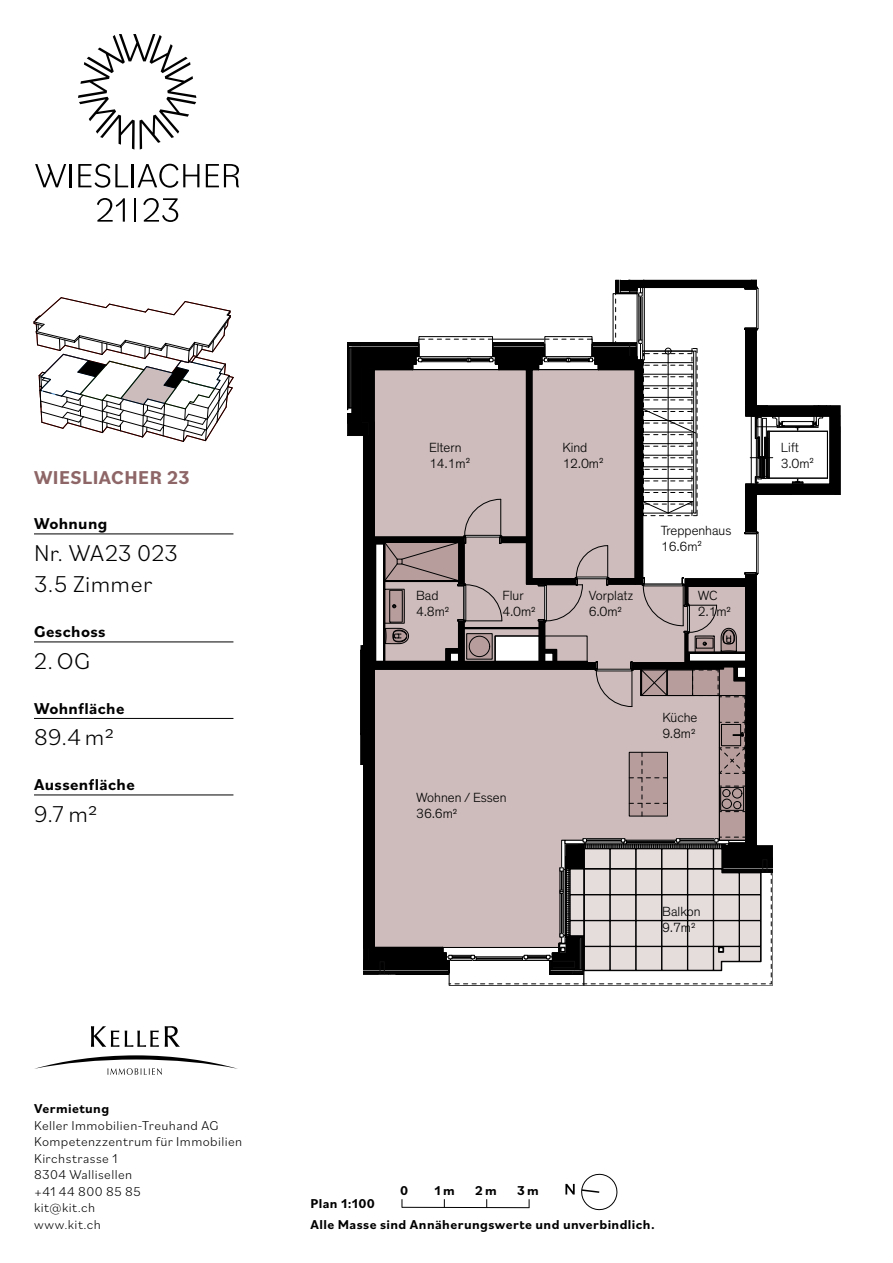
<style>
.page{position:relative;width:893px;height:1263px;background:#fff}
.page>*{position:absolute;margin:0;border:0;box-sizing:border-box;transform-origin:0 0}
.t1{font:300 24px/31.5px "Bilo";letter-spacing:.015em;color:#000}
.t2{font:700 19.5px "Bilo";letter-spacing:.02em;color:#8e6667}
.t3{font:700 16.5px "Bilo";letter-spacing:.02em;color:#000}
.t4{font:300 13.5px/16.2px "Theinhardt";color:#000}
.t5{font:300 13.5px/16.5px "Bilo";letter-spacing:.03em;color:#000}
.t6{font:700 13.5px "Bilo";letter-spacing:.03em;color:#000}
</style>
<div class="page">
<hr style="left:34px;top:533px;width:199px;height:1px;background:#000">
<hr style="left:34px;top:641px;width:199px;height:1px;background:#000">
<hr style="left:34px;top:718px;width:199px;height:1px;background:#000">
<hr style="left:34px;top:794px;width:199px;height:1px;background:#000">
<svg style="left:78px;top:34px;width:118px;height:116px"></svg>
<svg style="left:35px;top:164px;width:31px;height:23px"></svg>
<hr style="left:70px;top:164px;width:2px;height:23px;background:#000">
<svg style="left:78px;top:164px;width:50px;height:24px"></svg>
<hr style="left:132px;top:164px;width:2px;height:23px;background:#000">
<svg style="left:138px;top:164px;width:61px;height:24px"></svg>
<svg style="left:206px;top:164px;width:33px;height:23px"></svg>
<svg style="left:97px;top:198px;width:28px;height:24px"></svg>
<hr style="left:134px;top:198px;width:2px;height:24px;background:#000">
<svg style="left:143px;top:198px;width:35px;height:24px"></svg>
<svg style="left:35px;top:1055px;width:203px;height:20px"></svg>
<svg style="left:91px;top:1026px;width:89px;height:21px"></svg>
<hr style="left:402px;top:1207px;width:127px;height:1px;background:#000">
<svg style="left:565px;top:1173px;width:53px;height:38px"></svg>
<svg style="left:347px;top:280px;width:494px;height:706px"></svg>
<svg style="left:34px;top:297px;width:200px;height:145px"></svg>
<h2 class="t2" style="left:34px;top:464px;width:157px">WIESLIACHER 23</h2>
<p class="t3" style="left:34px;top:512px;width:75px">Wohnung</p>
<h1 class="t1" style="left:34px;top:536px;width:145px">Nr. WA23 023<br>3.5 Zimmer</h1>
<p class="t3" style="left:34px;top:620px;width:73px">Geschoss</p>
<h1 class="t1" style="left:34px;top:644px;width:58px">2. OG</h1>
<p class="t3" style="left:34px;top:697px;width:92px">Wohnfläche</p>
<h1 class="t1" style="left:34px;top:721px;width:82px">89.4 m²</h1>
<p class="t3" style="left:34px;top:773px;width:102px">Aussenfläche</p>
<h1 class="t1" style="left:34px;top:797px;width:65px">9.7 m²</h1>
<p class="t6" style="left:34px;top:1100px;width:77px">Vermietung</p>
<p class="t5" style="left:34px;top:1117px;width:210px">Keller Immobilien-Treuhand AG<br>Kompetenzzentrum für Immobilien<br>Kirchstrasse 1<br>8304 Wallisellen<br>+41 44 800 85 85<br>kit@kit.ch<br>www.kit.ch</p>
<p class="t4" style="left:429px;top:439px;width:43px">Eltern<br>14.1m<sup>2</sup></p>
<p class="t4" style="left:781px;top:439px;width:35px">Lift<br>3.0m<sup>2</sup></p>
<p class="t4" style="left:562px;top:439px;width:43px">Kind<br>12.0m<sup>2</sup></p>
<p class="t4" style="left:416px;top:587px;width:35px">Bad<br>4.8m<sup>2</sup></p>
<p class="t4" style="left:661px;top:522px;width:72px">Treppenhaus<br>16.6m<sup>2</sup></p>
<p class="t4" style="left:503px;top:587px;width:35px">Flur<br>4.0m<sup>2</sup></p>
<p class="t4" style="left:589px;top:587px;width:46px">Vorplatz<br>6.0m<sup>2</sup></p>
<p class="t4" style="left:698px;top:587px;width:35px">WC<br>2.1m<sup>2</sup></p>
<p class="t4" style="left:662px;top:710px;width:37px">Küche<br>9.8m<sup>2</sup></p>
<p class="t4" style="left:416px;top:790px;width:92px">Wohnen / Essen<br>36.6m<sup>2</sup></p>
<p class="t4" style="left:662px;top:903px;width:40px">Balkon<br>9.7m<sup>2</sup></p>
<p class="t6" style="left:400px;top:1181px;width:10px">0</p>
<p class="t6" style="left:435px;top:1181px;width:22px">1m</p>
<p class="t6" style="left:475px;top:1181px;width:23px">2m</p>
<p class="t6" style="left:517px;top:1181px;width:23px">3m</p>
<p class="t6" style="left:310px;top:1215px;width:346px">Alle Masse sind Annäherungswerte und unverbindlich.</p>
<p class="t6" style="left:310px;top:1194px;width:66px">Plan 1:100</p>
</div>
